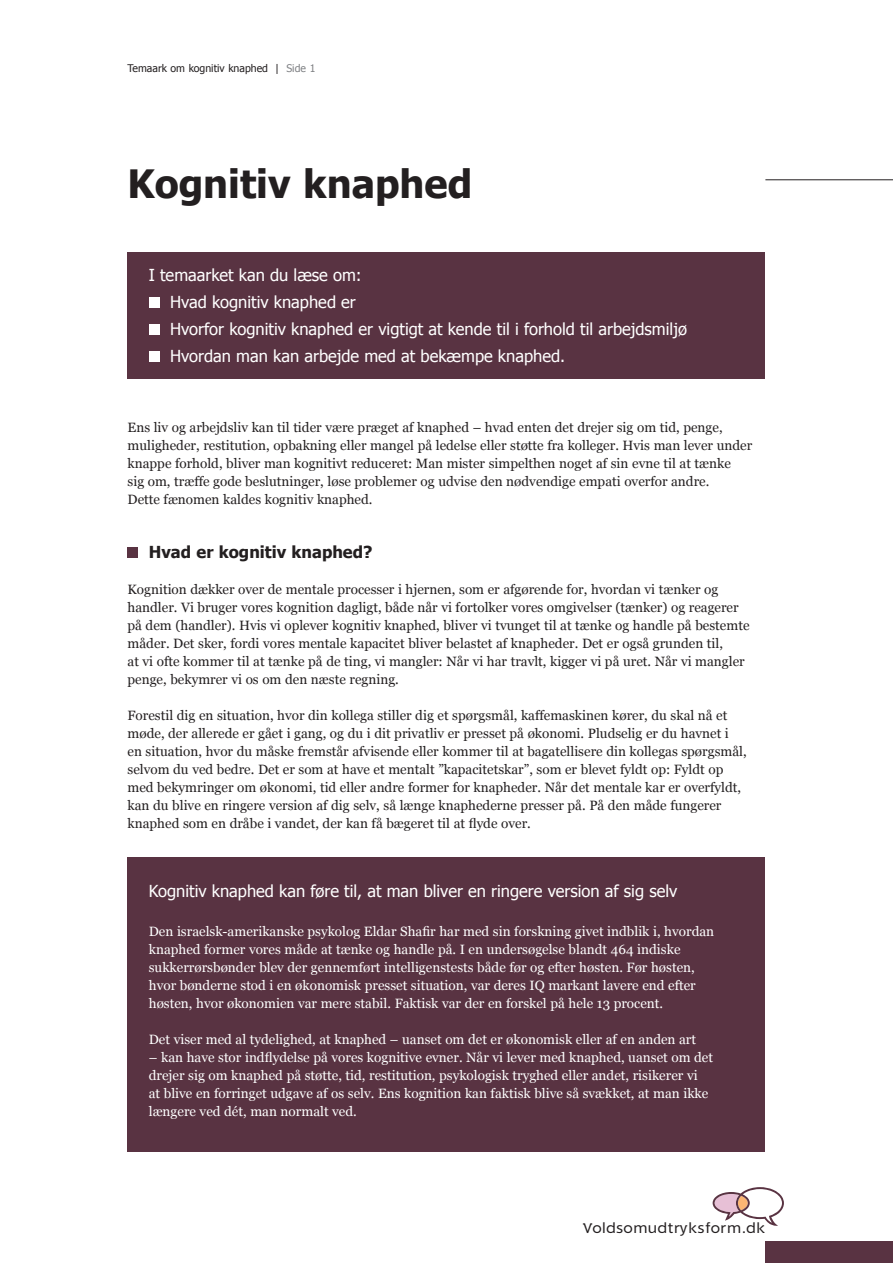
<style>
.page{position:relative;width:893px;height:1263px;background:#fff}
.page>*{position:absolute;margin:0;border:0;box-sizing:border-box;transform-origin:0 0}
.Rubrik{font:700 39px "Tahoma";color:#231f20}
.Trumpet{font:16.5px "Tahoma";color:#fff}
.Mellem{font:700 16.5px "Tahoma";color:#231f20}
.t1{font:13.95px "Rodia";letter-spacing:.025em;color:#231f20}
.Brød{font:13.5px/18px "Georgia";color:#231f20}
.Indryk{font:13.5px/18px "Georgia";color:#fff}
.Figur{font:10.5px "Tahoma";color:#231f20}
.s1{color:#808285}
</style>
<div class="page">
<div style="left:765px;top:1242px;width:128px;height:21px;background:#593342"></div>
<div style="left:128px;top:252px;width:637px;height:126px;background:#593342"></div>
<div style="left:149px;top:297px;width:10px;height:11px;background:#fff"></div>
<div style="left:149px;top:324px;width:10px;height:11px;background:#fff"></div>
<div style="left:149px;top:351px;width:10px;height:11px;background:#fff"></div>
<div style="left:128px;top:547px;width:10px;height:11px;background:#593342"></div>
<hr style="left:765px;top:180px;width:128px;height:1px;background:#231f20">
<svg style="left:713px;top:1187px;width:71px;height:39px"></svg>
<div style="left:128px;top:857px;width:637px;height:295px;background:#593342"></div>
<p class="Figur" style="left:128px;top:62px;width:189px">Temaark om kognitiv knaphed | <span class="s1">Side 1</span></p>
<p class="Rubrik" style="left:128px;top:156px;width:346px">Kognitiv knaphed</p>
<p class="Trumpet" style="left:149px;top:264px;width:214px">I temaarket kan du læse om:</p>
<p class="Trumpet" style="left:170px;top:291px;width:187px">Hvad kognitiv knaphed er</p>
<p class="Trumpet" style="left:170px;top:318px;width:518px">Hvorfor kognitiv knaphed er vigtigt at kende til i forhold til arbejdsmiljø</p>
<p class="Trumpet" style="left:170px;top:345px;width:397px">Hvordan man kan arbejde med at bekæmpe knaphed.</p>
<p class="Brød" style="left:128px;top:418px;width:626px">Ens liv og arbejdsliv kan til tider være præget af knaphed – hvad enten det drejer sig om tid, penge, muligheder, restitution, opbakning eller mangel på ledelse eller støtte fra kolleger. Hvis man lever under knappe forhold, bliver man kognitivt reduceret: Man mister simpelthen noget af sin evne til at tænke<br>sig om, træffe gode beslutninger, løse problemer og udvise den nødvendige empati overfor andre.<br>Dette fænomen kaldes kognitiv knaphed.</p>
<p class="Mellem" style="left:149px;top:540px;width:225px">Hvad er kognitiv knaphed?</p>
<p class="Brød" style="left:128px;top:580px;width:623px">Kognition dækker over de mentale processer i hjernen, som er afgørende for, hvordan vi tænker og handler. Vi bruger vores kognition dagligt, både når vi fortolker vores omgivelser (tænker) og reagerer på dem (handler). Hvis vi oplever kognitiv knaphed, bliver vi tvunget til at tænke og handle på bestemte måder. Det sker, fordi vores mentale kapacitet bliver belastet af knapheder. Det er også grunden til,<br>at vi ofte kommer til at tænke på de ting, vi mangler: Når vi har travlt, kigger vi på uret. Når vi mangler penge, bekymrer vi os om den næste regning.</p>
<p class="Brød" style="left:128px;top:706px;width:621px">Forestil dig en situation, hvor din kollega stiller dig et spørgsmål, kaffemaskinen kører, du skal nå et møde, der allerede er gået i gang, og du i dit privatliv er presset på økonomi. Pludselig er du havnet i en situation, hvor du måske fremstår afvisende eller kommer til at bagatellisere din kollegas spørgsmål, selvom du ved bedre. Det er som at have et mentalt ”kapacitetskar”, som er blevet fyldt op: Fyldt op med bekymringer om økonomi, tid eller andre former for knapheder. Når det mentale kar er overfyldt, kan du blive en ringere version af dig selv, så længe knaphederne presser på. På den måde fungerer knaphed som en dråbe i vandet, der kan få bægeret til at flyde over.</p>
<p class="Trumpet" style="left:149px;top:880px;width:530px">Kognitiv knaphed kan føre til, at man bliver en ringere version af sig selv</p>
<p class="Indryk" style="left:149px;top:922px;width:567px">Den israelsk-amerikanske psykolog Eldar Shafir har med sin forskning givet indblik i, hvordan knaphed former vores måde at tænke og handle på. I en undersøgelse blandt 464 indiske sukkerrørsbønder blev der gennemført intelligenstests både før og efter høsten. Før høsten, hvor bønderne stod i en økonomisk presset situation, var deres IQ markant lavere end efter høsten, hvor økonomien var mere stabil. Faktisk var der en forskel på hele 13 procent.</p>
<p class="Indryk" style="left:149px;top:1030px;width:549px">Det viser med al tydelighed, at knaphed – uanset om det er økonomisk eller af en anden art</p>
<p class="Indryk" style="left:149px;top:1048px;width:566px">– kan have stor indflydelse på vores kognitive evner. Når vi lever med knaphed, uanset om det drejer sig om knaphed på støtte, tid, restitution, psykologisk tryghed eller andet, risikerer vi<br>at blive en forringet udgave af os selv. Ens kognition kan faktisk blive så svækket, at man ikke længere ved dét, man normalt ved.</p>
<p class="t1" style="left:582px;top:1220px;width:184px">Voldsomudtryksform.dk</p>
</div>
